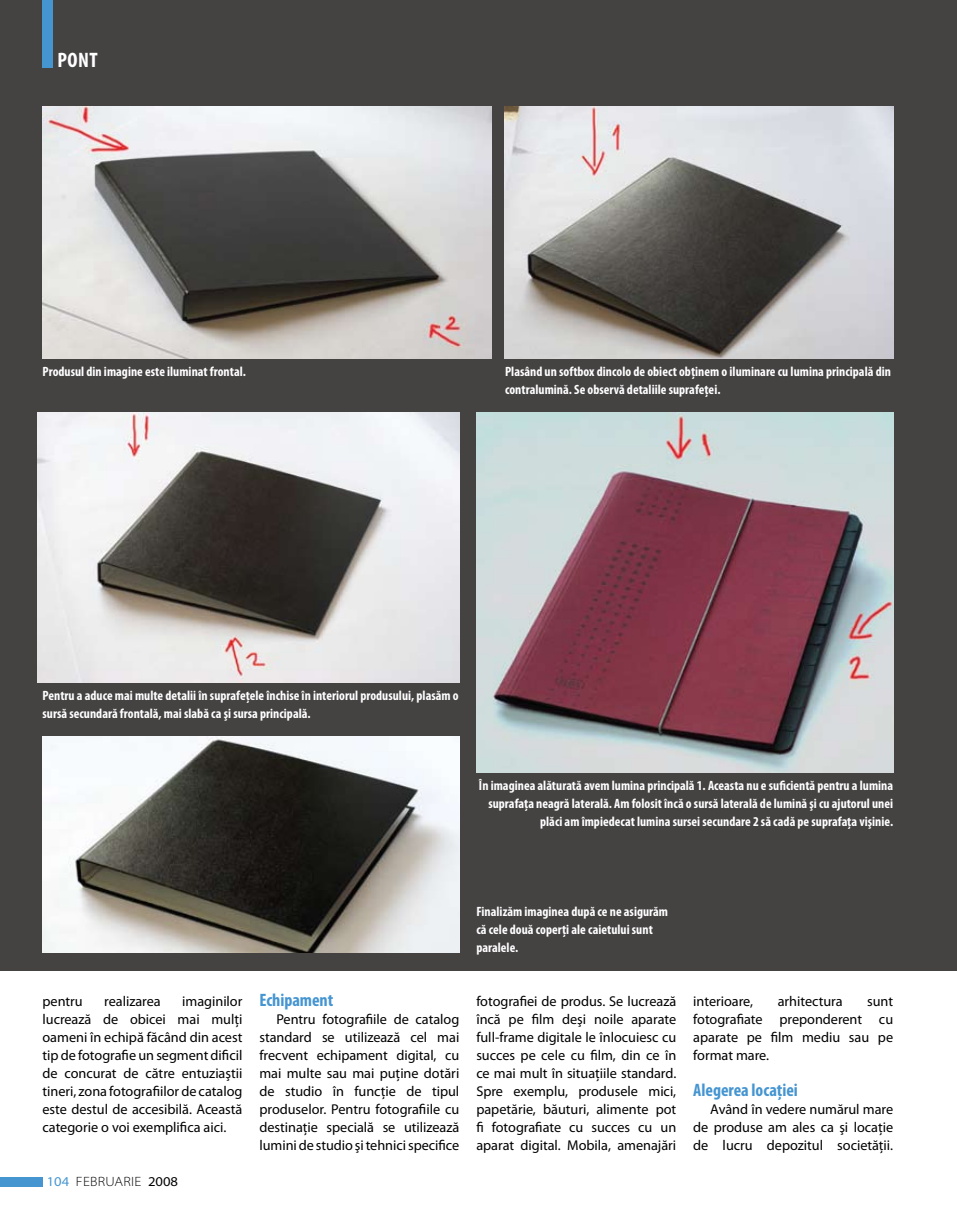
<style>
.page{position:relative;width:957px;height:1212px;background:#fff}
.page>*{position:absolute;margin:0;border:0;box-sizing:border-box;transform-origin:0 0}
.t1{font:700 condensed 21px "Myriad Pro";color:#fff}
.t2{font:700 condensed 18px "Myriad Pro";color:#4595d1}
.t3{font:14.25px/18px "Myriad Pro";color:#000;text-align:justify}
.t4{font:700 condensed 13.5px/18px "Myriad Pro";color:#fff}
.t5{font:300 semi-expanded 13.5px "Myriad Pro";letter-spacing:.02em;color:#000}
.s1{font-weight:400;color:#4595d1}
.s2{font-weight:400}
</style>
<div class="page">
<div style="left:0;top:0;width:957px;height:970px;background:#454242"></div>
<img style="left:38px;top:412px;width:421px;height:270px">
<img style="left:43px;top:106px;width:448px;height:252px">
<img style="left:504px;top:106px;width:389px;height:252px">
<img style="left:43px;top:736px;width:416px;height:216px">
<img style="left:476px;top:412px;width:417px;height:360px">
<div style="left:0;top:1177px;width:43px;height:9px;background:#4595d1"></div>
<div style="left:43px;top:0;width:10px;height:67px;background:#4595d1"></div>
<h1 class="t1" style="left:58px;top:47px;width:42px">pont</h1>
<p class="t4" style="left:43px;top:363px;width:205px">Produsul din imagine este iluminat frontal.</p>
<p class="t4" style="left:505px;top:363px;width:387px">Plasând un softbox dincolo de obiect obţinem o iluminare cu lumina principală din contralumină. Se observă detaliile suprafeţei.</p>
<p class="t4" style="left:43px;top:687px;width:418px">Pentru a aduce mai multe detalii în suprafeţele închise în interiorul produsului, plasăm o sursă secundară frontală, mai slabă ca şi sursa principală.</p>
<p class="t4" style="left:479px;top:777px;width:416px;text-align:right">În imaginea alăturată avem lumina principală 1. Aceasta nu e suficientă pentru a lumina suprafaţa neagră laterală. Am folosit încă o sursă laterală de lumină şi cu ajutorul unei plăci am împiedecat lumina sursei secundare 2 să cadă pe suprafaţa vişinie.</p>
<p class="t3" style="left:43px;top:992px;width:201px;text-indent:140px">imaginilor lucrează de obicei mai mulţi oameni în echipă făcând din acest tip de fotografie un segment dificil de concurat de către entuziaştii tineri, zona fotografiilor de catalog este destul de accesibilă. Această categorie o voi exemplifica aici.</p>
<p class="t2" style="left:259px;top:989px;width:75px">Echipament</p>
<p class="t3" style="left:43px;top:992px;width:42px">pentru</p>
<p class="t3" style="left:104px;top:992px;width:58px">realizarea</p>
<p class="t3" style="left:259px;top:1010px;width:201px;text-indent:17px">Pentru fotografiile de catalog standard se utilizează cel mai frecvent echipament digital, cu mai multe sau mai puţine dotări de studio în funcţie de tipul produselor. Pentru fotografiile cu destinaţie specială se utilizează lumini de studio şi tehnici specifice</p>
<p class="t5" style="left:47px;top:1174px;width:133px"><span class="s1">104</span> FEBRUARIE <span class="s2">2008</span></p>
<p class="t4" style="left:476px;top:903px;width:193px">Finalizăm imaginea după ce ne asigurăm că cele două coperţi ale caietului sunt paralele.</p>
<p class="t3" style="left:476px;top:992px;width:201px">fotografiei de produs. Se lucrează încă pe film deşi noile aparate full-frame digitale le înlocuiesc cu succes pe cele cu film, din ce în ce mai mult în situaţiile standard.<br>Spre exemplu, produsele mici, papetărie, băuturi, alimente pot fi fotografiate cu succes cu un aparat digital. Mobila, amenajări</p>
<p class="t3" style="left:693px;top:992px;width:61px">interioare,</p>
<p class="t3" style="left:777px;top:992px;width:66px">arhitectura</p>
<p class="t3" style="left:693px;top:992px;width:201px;text-indent:174px">sunt fotografiate preponderent cu aparate pe film mediu sau pe format mare.</p>
<p class="t2" style="left:693px;top:1079px;width:106px">Alegerea locaţiei</p>
<p class="t3" style="left:693px;top:1100px;width:201px;text-indent:17px">Având în vedere numărul mare de produse am ales ca şi locaţie de lucru depozitul societăţii.</p>
</div>
